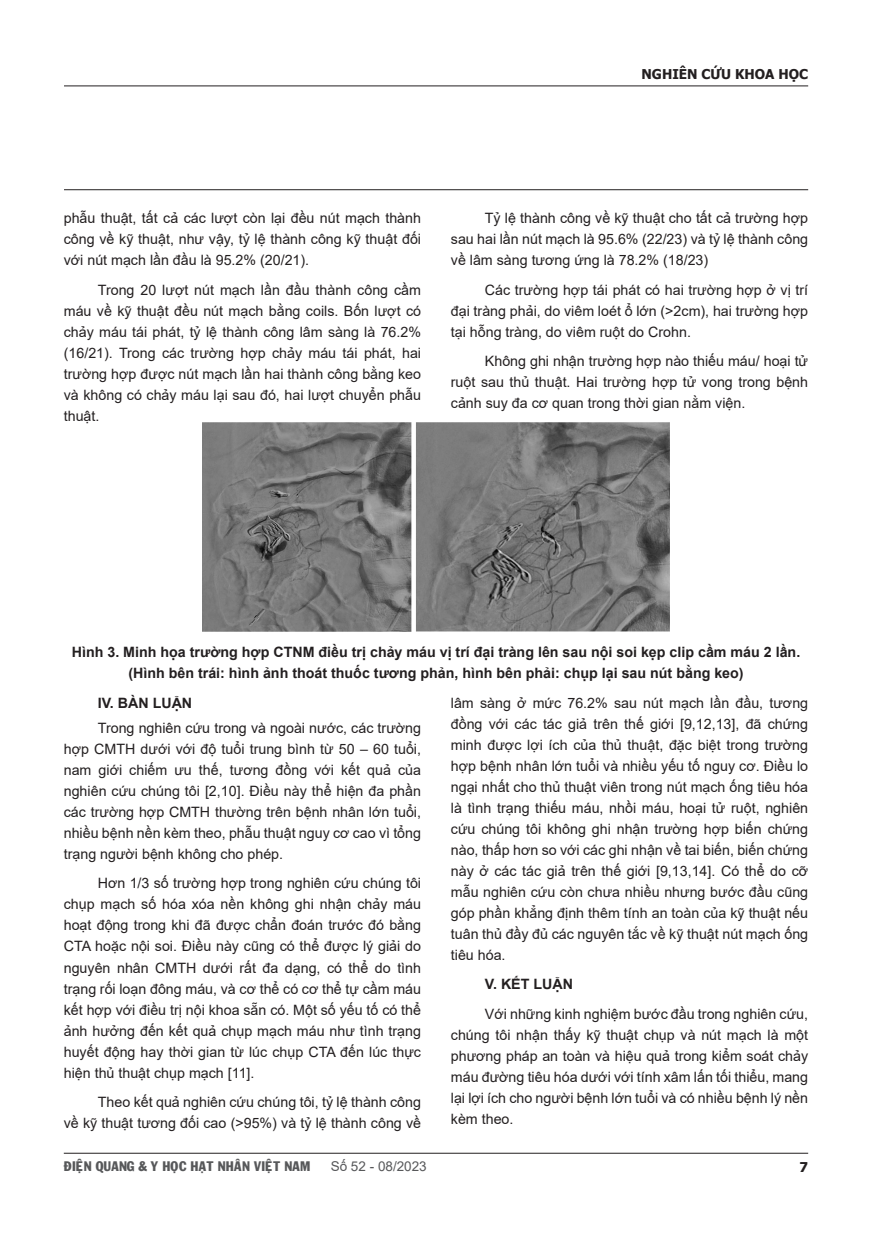
<style>
.page{position:relative;width:872px;height:1234px;background:#fff}
.page>*{position:absolute;margin:0;border:0;box-sizing:border-box;transform-origin:0 0}
.List_Paragraph{font:14.25px/21px "Arial";color:#231f20;text-align:justify}
.List_Paragraph-2{font:700 14.25px/21px "Arial";color:#231f20;text-align:center}
.t1{font:13.5px "VNI Franko";color:#57585a}
.t2{font:700 13.5px "Tahoma";color:#231f20}
.t3{font:13.5px "Arial";color:#57585a}
</style>
<div class="page">
<hr style="left:64px;top:85px;width:744px;height:1px;background:#231f20">
<hr style="left:64px;top:189px;width:744px;height:1px;background:#231f20">
<img style="left:203px;top:422px;width:466px;height:209px">
<hr style="left:64px;top:1152px;width:744px;height:1px;background:#231f20">
<p class="t2" style="left:641px;top:65px;width:168px">NGHIÊN CỨU KHOA HỌC</p>
<p class="List_Paragraph" style="left:64px;top:207px;width:359px">phẫu thuật, tất cả các lượt còn lại đều nút mạch thành công về kỹ thuật, như vậy, tỷ lệ thành công kỹ thuật đối với nút mạch lần đầu là 95.2% (20/21).</p>
<p class="List_Paragraph" style="left:64px;top:279px;width:359px;text-indent:34px">Trong 20 lượt nút mạch lần đầu thành công cầm máu về kỹ thuật đều nút mạch bằng coils. Bốn lượt có chảy máu tái phát, tỷ lệ thành công lâm sàng là 76.2% (16/21). Trong các trường hợp chảy máu tái phát, hai trường hợp được nút mạch lần hai thành công bằng keo và không có chảy máu lại sau đó, hai lượt chuyển phẫu thuật.</p>
<p class="List_Paragraph" style="left:451px;top:207px;width:359px;text-indent:34px">Tỷ lệ thành công về kỹ thuật cho tất cả trường hợp sau hai lần nút mạch là 95.6% (22/23) và tỷ lệ thành công về lâm sàng tương ứng là 78.2% (18/23)</p>
<p class="List_Paragraph" style="left:451px;top:279px;width:359px;text-indent:34px">Các trường hợp tái phát có hai trường hợp ở vị trí đại tràng phải, do viêm loét ổ lớn (&gt;2cm), hai trường hợp tại hỗng tràng, do viêm ruột do Crohn.</p>
<p class="List_Paragraph" style="left:451px;top:350px;width:359px;text-indent:34px">Không ghi nhận trường hợp nào thiếu máu/ hoại tử ruột sau thủ thuật. Hai trường hợp tử vong trong bệnh cảnh suy đa cơ quan trong thời gian nằm viện.</p>
<p class="List_Paragraph-2" style="left:72px;top:641px;width:730px">Hình 3. Minh họa trường hợp CTNM điều trị chảy máu vị trí đại tràng lên sau nội soi kẹp clip cầm máu 2 lần. (Hình bên trái: hình ảnh thoát thuốc tương phản, hình bên phải: chụp lại sau nút bằng keo)</p>
<p class="List_Paragraph-2" style="left:98px;top:692px;width:96px">IV. BÀN LUẬN</p>
<p class="List_Paragraph" style="left:64px;top:717px;width:359px;text-indent:34px">Trong nghiên cứu trong và ngoài nước, các trường hợp CMTH dưới với độ tuổi trung bình từ 50 – 60 tuổi, nam giới chiếm ưu thế, tương đồng với kết quả của nghiên cứu chúng tôi [2,10]. Điều này thể hiện đa phần các trường hợp CMTH thường trên bệnh nhân lớn tuổi, nhiều bệnh nền kèm theo, phẫu thuật nguy cơ cao vì tổng trạng người bệnh không cho phép.</p>
<p class="List_Paragraph" style="left:64px;top:872px;width:359px;text-indent:34px">Hơn 1/3 số trường hợp trong nghiên cứu chúng tôi chụp mạch số hóa xóa nền không ghi nhận chảy máu hoạt động trong khi đã được chẩn đoán trước đó bằng CTA hoặc nội soi. Điều này cũng có thể được lý giải do nguyên nhân CMTH dưới rất đa dạng, có thể do tình trạng rối loạn đông máu, và cơ thể có cơ thể tự cầm máu kết hợp với điều trị nội khoa sẵn có. Một số yếu tố có thể ảnh hưởng đến kết quả chụp mạch máu như tình trạng huyết động hay thời gian từ lúc chụp CTA đến lúc thực hiện thủ thuật chụp mạch [11].</p>
<p class="List_Paragraph" style="left:64px;top:1091px;width:359px;text-align:right">Theo kết quả nghiên cứu chúng tôi, tỷ lệ thành công<br>về kỹ thuật tương đối cao (&gt;95%) và tỷ lệ thành công về</p>
<p class="List_Paragraph" style="left:451px;top:691px;width:359px">lâm sàng ở mức 76.2% sau nút mạch lần đầu, tương đồng với các tác giả trên thế giới [9,12,13], đã chứng minh được lợi ích của thủ thuật, đặc biệt trong trường hợp bệnh nhân lớn tuổi và nhiều yếu tố nguy cơ. Điều lo ngại nhất cho thủ thuật viên trong nút mạch ống tiêu hóa là tình trạng thiếu máu, nhồi máu, hoại tử ruột, nghiên cứu chúng tôi không ghi nhận trường hợp biến chứng nào, thấp hơn so với các ghi nhận về tai biến, biến chứng này ở các tác giả trên thế giới [9,13,14]. Có thể do cỡ mẫu nghiên cứu còn chưa nhiều nhưng bước đầu cũng góp phần khẳng định thêm tính an toàn của kỹ thuật nếu tuân thủ đầy đủ các nguyên tắc về kỹ thuật nút mạch ống tiêu hóa.</p>
<p class="List_Paragraph-2" style="left:485px;top:973px;width:90px">V. KẾT LUẬN</p>
<p class="List_Paragraph" style="left:451px;top:1002px;width:359px;text-indent:34px">Với những kinh nghiệm bước đầu trong nghiên cứu, chúng tôi nhận thấy kỹ thuật chụp và nút mạch là một phương pháp an toàn và hiệu quả trong kiểm soát chảy máu đường tiêu hóa dưới với tính xâm lấn tối thiểu, mang lại lợi ích cho người bệnh lớn tuổi và có nhiều bệnh lý nền kèm theo.</p>
<p class="t1" style="left:64px;top:1155px;width:248px">ÑIEÄN QUANG &amp; Y HOÏC HAÏT NHAÂN VIEÄT NAM</p>
<p class="t3" style="left:331px;top:1156px;width:98px">Số 52 - 08/2023</p>
<p class="t2" style="left:799px;top:1157px;width:10px">7</p>
</div>
